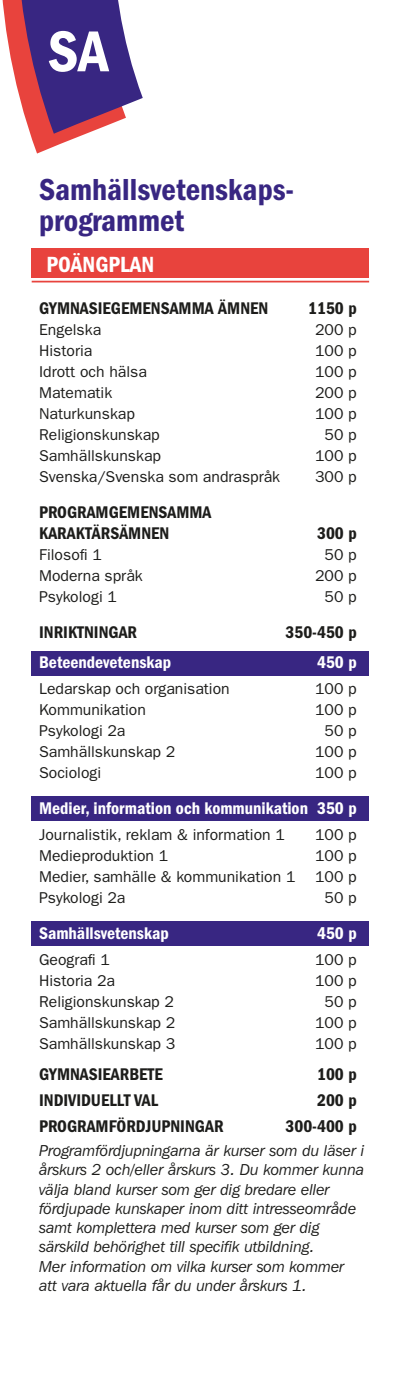
<style>
.page{position:relative;width:397px;height:1399px;background:#fff}
.page>*{position:absolute;margin:0;border:0;box-sizing:border-box;transform-origin:0 0}
.t1{font:600 condensed 59.68px "Franklin Gothic";color:#fff}
.t2{font:600 condensed 31.5px/31.5px "Franklin Gothic";color:#382682}
.t3{font:600 condensed 22.75px "Franklin Gothic";color:#fff}
.t4{font:600 condensed 17.5px/21px "Franklin Gothic";color:#1d1d1b}
.t5{font:600 condensed 17.5px "Franklin Gothic";color:#fff}
.t6{font:15.75px/21px "Franklin Gothic";color:#1d1d1b;text-align:justify}
.t7{font:italic 15.75px/19.2px "Franklin Gothic IT Cby BT";color:#1d1d1b}
</style>
<div class="page">
<svg style="left:2px;top:0;width:141px;height:154px"></svg>
<div style="left:32px;top:651px;width:337px;height:25px;background:#382682"></div>
<div style="left:32px;top:796px;width:337px;height:25px;background:#382682"></div>
<div style="left:32px;top:921px;width:337px;height:25px;background:#382682"></div>
<div style="left:32px;top:248px;width:337px;height:30px;background:#e8433d"></div>
<hr style="left:32px;top:281px;width:337px;height:1px;background:#e8433d">
<h1 class="t1" style="left:48px;top:17px;width:62px">SA</h1>
<h2 class="t2" style="left:39px;top:174px;width:256px">Samhällsvetenskaps&shy;programmet</h2>
<h3 class="t3" style="left:47px;top:251px;width:109px">POÄNGPLAN</h3>
<p class="t4" style="left:39px;top:297px;width:231px">GYMNASIEGEMENSAMMA ÄMNEN</p>
<p class="t4" style="left:308px;top:297px;width:50px">1150 p</p>
<p class="t6" style="left:39px;top:319px;width:64px">Engelska</p>
<p class="t6" style="left:315px;top:319px;width:43px">200 p</p>
<p class="t6" style="left:39px;top:340px;width:55px">Historia</p>
<p class="t6" style="left:315px;top:340px;width:43px">100 p</p>
<p class="t6" style="left:39px;top:360px;width:109px">Idrott och hälsa</p>
<p class="t6" style="left:315px;top:360px;width:43px">100 p</p>
<p class="t6" style="left:39px;top:381px;width:75px">Matematik</p>
<p class="t6" style="left:315px;top:381px;width:43px">200 p</p>
<p class="t6" style="left:39px;top:402px;width:97px">Naturkunskap</p>
<p class="t6" style="left:315px;top:402px;width:43px">100 p</p>
<p class="t6" style="left:39px;top:423px;width:122px">Religionskunskap</p>
<p class="t6" style="left:324px;top:423px;width:34px">50 p</p>
<p class="t6" style="left:39px;top:444px;width:123px">Samhällskunskap</p>
<p class="t6" style="left:315px;top:444px;width:43px">100 p</p>
<p class="t6" style="left:39px;top:465px;width:242px">Svenska/Svenska som andraspråk</p>
<p class="t6" style="left:315px;top:465px;width:43px">300 p</p>
<p class="t4" style="left:39px;top:501px;width:174px">PROGRAMGEMENSAMMA<br>KARAKTÄRSÄMNEN</p>
<p class="t4" style="left:317px;top:522px;width:41px">300 p</p>
<p class="t6" style="left:39px;top:543px;width:64px">Filosofi 1</p>
<p class="t6" style="left:324px;top:543px;width:34px">50 p</p>
<p class="t6" style="left:39px;top:564px;width:105px">Moderna språk</p>
<p class="t6" style="left:315px;top:564px;width:43px">200 p</p>
<p class="t6" style="left:39px;top:585px;width:79px">Psykologi 1</p>
<p class="t6" style="left:324px;top:585px;width:34px">50 p</p>
<p class="t4" style="left:39px;top:621px;width:100px">INRIKTNINGAR</p>
<p class="t4" style="left:285px;top:621px;width:73px">350-450 p</p>
<p class="t5" style="left:39px;top:653px;width:134px">Beteendevetenskap</p>
<p class="t5" style="left:317px;top:653px;width:41px">450 p</p>
<p class="t6" style="left:39px;top:678px;width:192px">Ledarskap och organisation</p>
<p class="t6" style="left:315px;top:678px;width:43px">100 p</p>
<p class="t6" style="left:39px;top:699px;width:108px">Kommunikation</p>
<p class="t6" style="left:315px;top:699px;width:43px">100 p</p>
<p class="t6" style="left:39px;top:720px;width:88px">Psykologi 2a</p>
<p class="t6" style="left:324px;top:720px;width:34px">50 p</p>
<p class="t6" style="left:39px;top:741px;width:138px">Samhällskunskap 2</p>
<p class="t6" style="left:315px;top:741px;width:43px">100 p</p>
<p class="t6" style="left:39px;top:762px;width:64px">Sociologi</p>
<p class="t6" style="left:315px;top:762px;width:43px">100 p</p>
<p class="t5" style="left:39px;top:798px;width:319px">Medier, information och kommunikation 350 p</p>
<p class="t6" style="left:39px;top:824px;width:247px">Journalistik, reklam &amp; information 1</p>
<p class="t6" style="left:315px;top:824px;width:43px">100 p</p>
<p class="t6" style="left:39px;top:845px;width:131px">Medieproduktion 1</p>
<p class="t6" style="left:39px;top:845px;width:319px;text-indent:276px">100 p Medier, samhälle &amp; kommunikation 1 100 p Psykologi 2a</p>
<p class="t6" style="left:324px;top:887px;width:34px">50 p</p>
<p class="t5" style="left:39px;top:923px;width:131px">Samhällsvetenskap</p>
<p class="t5" style="left:317px;top:923px;width:41px">450 p</p>
<p class="t6" style="left:39px;top:949px;width:72px">Geografi 1</p>
<p class="t6" style="left:315px;top:949px;width:43px">100 p</p>
<p class="t6" style="left:39px;top:970px;width:77px">Historia 2a</p>
<p class="t6" style="left:315px;top:970px;width:43px">100 p</p>
<p class="t6" style="left:39px;top:991px;width:136px">Religionskunskap 2</p>
<p class="t6" style="left:324px;top:991px;width:34px">50 p</p>
<p class="t6" style="left:39px;top:1012px;width:138px">Samhällskunskap 2</p>
<p class="t6" style="left:315px;top:1012px;width:43px">100 p</p>
<p class="t6" style="left:39px;top:1033px;width:138px">Samhällskunskap 3</p>
<p class="t6" style="left:315px;top:1033px;width:43px">100 p</p>
<p class="t4" style="left:39px;top:1064px;width:125px">GYMNASIEARBETE</p>
<p class="t4" style="left:317px;top:1064px;width:41px">100 p</p>
<p class="t4" style="left:39px;top:1090px;width:121px">INDIVIDUELLT VAL</p>
<p class="t4" style="left:317px;top:1090px;width:41px">200 p</p>
<p class="t4" style="left:39px;top:1116px;width:186px">PROGRAMFÖRDJUPNINGAR</p>
<p class="t4" style="left:285px;top:1116px;width:73px">300-400 p</p>
<p class="t7" style="left:39px;top:1141px;width:327px">Programfördjupningarna är kurser som du läser i årskurs 2 och/eller årskurs 3. Du kommer kunna välja bland kurser som ger dig bredare eller fördjupade kunskaper inom ditt intresseområde samt komplettera med kurser som ger dig särskild behörighet till specifik utbildning.<br>Mer information om vilka kurser som kommer att vara aktuella får du under årskurs 1.</p>
</div>
